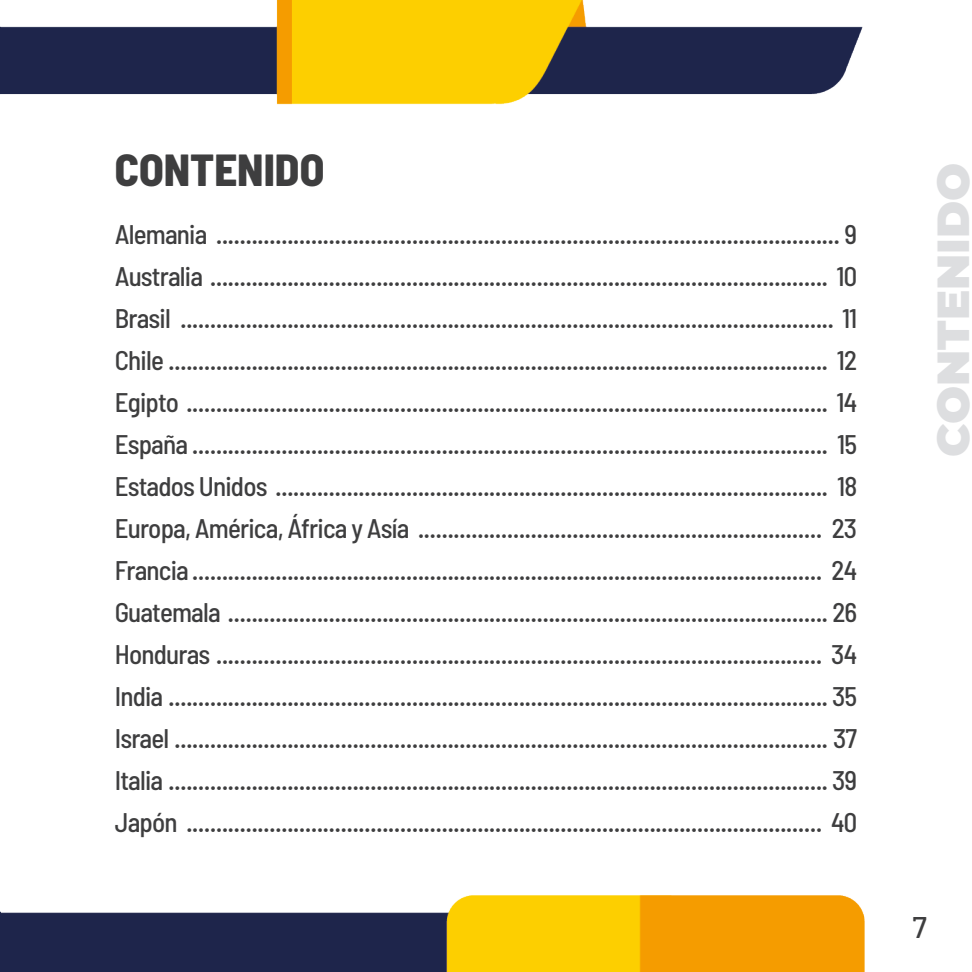
<style>
.page{position:relative;width:972px;height:972px;background:#fff}
.page>*{position:absolute;margin:0;border:0;box-sizing:border-box;transform-origin:0 0}
.t1{font:800 semi-condensed 45px "Barlow";color:#3e3e3f}
.t2{font:900 45px "Montserrat";color:#dddee0}
.t3{font:500 30px "Barlow";color:#3e3e3f}
.t4{font:500 semi-condensed 27px/42px "Barlow";letter-spacing:-.03em;color:#3e3e3f;text-align:justify}
</style>
<div class="page">
<img style="left:1px;top:0;width:864px;height:972px">
<img style="left:0;top:0;width:1px;height:972px">
<p class="t1" style="left:115px;top:142px;width:211px">CONTENIDO</p>
<p class="t2" style="left:919px;top:457px;width:296px;rotate:-90deg">CONTENIDO</p>
<p class="t4" style="left:115px;top:213px;width:744px">Alemania ......................................................................................................... 9<br>Australia ........................................................................................................ 10<br>Brasil .............................................................................................................. 11<br>Chile ............................................................................................................... 12<br>Egipto ............................................................................................................ 14<br>España ........................................................................................................... 15<br>Estados Unidos ............................................................................................. 18<br>Europa, América, África y Asía .................................................................... 23<br>Francia.......................................................................................................... 24<br>Guatemala ..................................................................................................... 26<br>Honduras ...................................................................................................... 34<br>India ............................................................................................................... 35<br>Israel .............................................................................................................. 37<br>Italia ............................................................................................................... 39<br>Japón ........................................................................................................... 40</p>
<p class="t3" style="left:913px;top:909px;width:16px">7</p>
</div>
